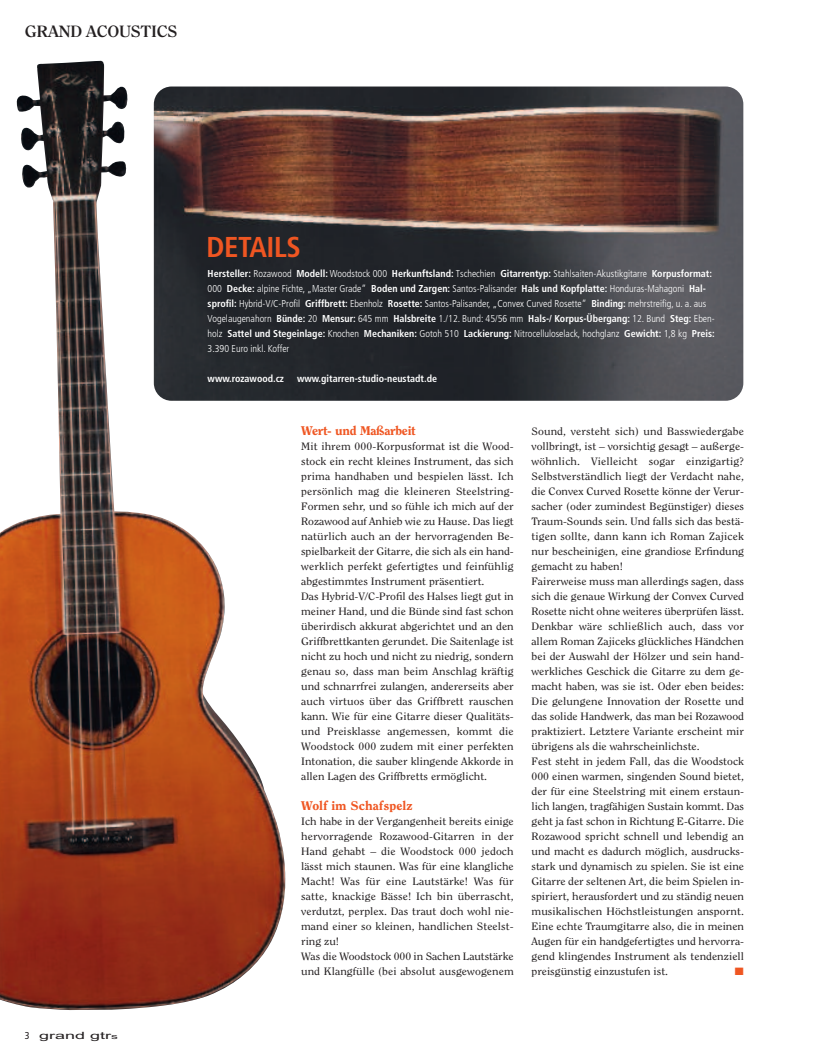
<style>
.page{position:relative;width:815px;height:1063px;background:#fff}
.page>*{position:absolute;margin:0;border:0;box-sizing:border-box;transform-origin:0 0}
.t1{font:700 condensed 28.75px "Frutiger LT Std";letter-spacing:-.015em;color:#ef5622}
.t2{font:700 16.25px "Clearface Std";letter-spacing:-.015em;color:#231f20;scale:1.1 1}
.t3{font:800 12.5px "Clearface Std";letter-spacing:-.02em;color:#ef5622;scale:1.1 1}
.t4{font:800 12.5px "Clearface Std";color:#ef5622;scale:1.1 1}
.t5{font:10.62px/15px "Clearface Std";color:#231f20;scale:1.1 1}
.t6{font:10.62px "Zapf Dingbats";color:#ef5622;scale:1.1 1}
.t7{font:300 condensed 10px/15px "Frutiger LT Std";color:#fff}
.t8{font:700 condensed 10px "Frutiger LT Std";color:#fff}
.t9{font:10px "Arial";color:#231f20;scale:1.8 1}
.s1{font-family:"Frutiger LT Std";font-stretch:condensed}
.s2{font-size:7.5px}
.s3{font-weight:700}
</style>
<div class="page">
<img style="left:0;top:60px;width:287px;height:950px">
<img style="left:154px;top:87px;width:589px;height:314px;border-radius:18px">
<h2 class="t2" style="left:25px;top:25px;width:140px">GRAND ACOUSTICS</h2>
<p class="t9" style="left:25px;top:1029px;width:53px"><span class="s1">3</span> grand gtr<span class="s2">s</span></p>
<h1 class="t1" style="left:207px;top:235px;width:96px">DETAILS</h1>
<p class="t7" style="left:208px;top:267px;width:509px"><span class="s3">Hersteller:</span> Rozawood <span class="s3">Modell:</span> Woodstock 000 <span class="s3">Herkunftsland:</span> Tschechien <span class="s3">Gitarrentyp:</span> Stahlsaiten-Akustikgitarre <span class="s3">Korpusformat:<br></span>000 <span class="s3">Decke:</span> alpine Fichte, „Master Grade“ <span class="s3">Boden und Zargen:</span> Santos-Palisander <span class="s3">Hals und Kopfplatte:</span> Honduras-Mahagoni <span class="s3">Hal&shy;sprofil:</span> Hybrid-V/C-Profil <span class="s3">Griffbrett:</span> Ebenholz <span class="s3">Rosette:</span> Santos-Palisander, „Convex Curved Rosette“ <span class="s3">Binding:</span> mehrstreifig, u. a. aus Vogelaugenahorn <span class="s3">Bünde:</span> 20 <span class="s3">Mensur:</span> 645 mm <span class="s3">Halsbreite</span> 1./12. Bund: 45/56 mm <span class="s3">Hals-/ Korpus-Übergang:</span> 12. Bund <span class="s3">Steg:</span> Eben&shy;holz <span class="s3">Sattel und Stegeinlage:</span> Knochen <span class="s3">Mechaniken:</span> Gotoh 510 <span class="s3">Lackierung:</span> Nitrocelluloselack, hochglanz <span class="s3">Gewicht:</span> 1,8 kg <span class="s3">Preis:<br></span>3.390 Euro inkl. Koffer</p>
<p class="t8" style="left:208px;top:375px;width:78px">www.rozawood.cz</p>
<p class="t8" style="left:297px;top:375px;width:141px">www.gitarren-studio-neustadt.de</p>
<p class="t3" style="left:301px;top:425px;width:106px">Wert- und Maßarbeit</p>
<p class="t5" style="left:301px;top:439px;width:195px">Mit ihrem 000-Korpusformat ist die Wood&shy;stock ein recht kleines Instrument, das sich prima handhaben und bespielen lässt. Ich persönlich mag die kleineren Steelstring-Formen sehr, und so fühle ich mich auf der Rozawood auf Anhieb wie zu Hause. Das liegt natürlich auch an der hervorragenden Be&shy;spielbarkeit der Gitarre, die sich als ein hand&shy;werklich perfekt gefertigtes und feinfühlig abgestimmtes Instrument präsentiert.<br>Das Hybrid-V/C-Profil des Halses liegt gut in meiner Hand, und die Bünde sind fast schon überirdisch akkurat abgerichtet und an den Griffbrettkanten gerundet. Die Saitenlage ist nicht zu hoch und nicht zu niedrig, sondern genau so, dass man beim Anschlag kräftig und schnarrfrei zulangen, andererseits aber auch virtuos über das Griffbrett rauschen kann. Wie für eine Gitarre dieser Qualitäts&shy;und Preisklasse angemessen, kommt die Woodstock 000 zudem mit einer perfekten Intonation, die sauber klingende Akkorde in allen Lagen des Griffbretts ermöglicht.</p>
<p class="t4" style="left:301px;top:800px;width:103px">Wolf im Schafspelz</p>
<p class="t5" style="left:301px;top:814px;width:195px">Ich habe in der Vergangenheit bereits einige hervorragende Rozawood-Gitarren in der Hand gehabt – die Woodstock 000 jedoch lässt mich staunen. Was für eine klangliche Macht! Was für eine Lautstärke! Was für satte, knackige Bässe! Ich bin überrascht, verdutzt, perplex. Das traut doch wohl nie&shy;mand einer so kleinen, handlichen Steelst&shy;ring zu!<br>Was die Woodstock 000 in Sachen Lautstärke und Klangfülle (bei absolut ausgewogenem</p>
<p class="t5" style="left:531px;top:424px;width:195px">Sound, versteht sich) und Basswiedergabe vollbringt, ist – vorsichtig gesagt – außerge&shy;wöhnlich. Vielleicht sogar einzigartig?<br>Selbstverständlich liegt der Verdacht nahe, die Convex Curved Rosette könne der Verur&shy;sacher (oder zumindest Begünstiger) dieses Traum-Sounds sein. Und falls sich das bestä&shy;tigen sollte, dann kann ich Roman Zajicek nur bescheinigen, eine grandiose Erfindung gemacht zu haben!<br>Fairerweise muss man allerdings sagen, dass sich die genaue Wirkung der Convex Curved Rosette nicht ohne weiteres überprüfen lässt.<br>Denkbar wäre schließlich auch, dass vor allem Roman Zajiceks glückliches Händchen bei der Auswahl der Hölzer und sein hand&shy;werkliches Geschick die Gitarre zu dem ge&shy;macht haben, was sie ist. Oder eben beides:<br>Die gelungene Innovation der Rosette und das solide Handwerk, das man bei Rozawood praktiziert. Letztere Variante erscheint mir übrigens als die wahrscheinlichste.<br>Fest steht in jedem Fall, das die Woodstock 000 einen warmen, singenden Sound bietet, der für eine Steelstring mit einem erstaun&shy;lich langen, tragfähigen Sustain kommt. Das geht ja fast schon in Richtung E-Gitarre. Die Rozawood spricht schnell und lebendig an und macht es dadurch möglich, ausdrucks&shy;stark und dynamisch zu spielen. Sie ist eine Gitarre der seltenen Art, die beim Spielen in&shy;spiriert, herausfordert und zu ständig neuen musikalischen Höchstleistungen anspornt.<br>Eine echte Traumgitarre also, die in meinen Augen für ein handgefertigtes und hervorra&shy;gend klingendes Instrument als tendenziell preisgünstig einzustufen ist.</p>
<p class="t6" style="left:735px;top:965px;width:10px">■</p>
</div>
